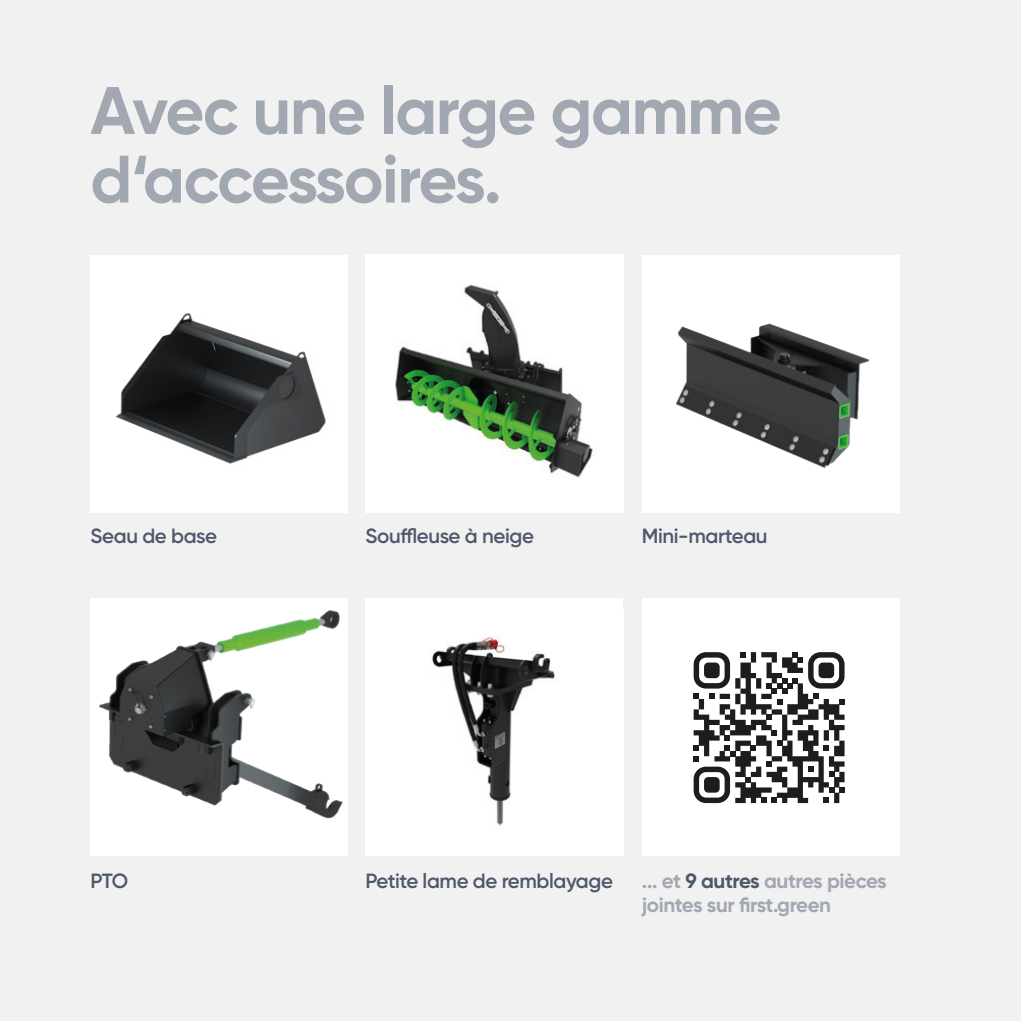
<style>
.page{position:relative;width:1021px;height:1021px;background:#fff}
.page>*{position:absolute;margin:0;border:0;box-sizing:border-box;transform-origin:0 0}
.t1{font:700 66.83px/68.6px "Gilroy";letter-spacing:-.02em;color:#a2a8b1}
.t2{font:600 20.47px "Gilroy";letter-spacing:-.02em;color:#4e586a}
.t3{font:700 20.47px/24.8px "Gilroy";letter-spacing:-.02em;color:#a2a8b1}
.s1{color:#4e586a}
</style>
<div class="page">
<div style="left:0;top:0;width:1020px;height:1020px;background:#f1f1f2"></div>
<img style="left:90px;top:255px;width:258px;height:257px">
<img style="left:365px;top:255px;width:258px;height:257px">
<div style="left:642px;top:598px;width:257px;height:257px;background:#fff"></div>
<div style="left:365px;top:598px;width:258px;height:257px;background:#fff"></div>
<img style="left:432px;top:636px;width:123px;height:190px">
<img style="left:90px;top:598px;width:258px;height:257px">
<img style="left:642px;top:255px;width:257px;height:257px">
<svg style="left:693px;top:652px;width:151px;height:151px"></svg>
<p class="t1" style="left:90px;top:76px;width:692px">Avec une large gamme d‘accessoires.</p>
<p class="t2" style="left:90px;top:523px;width:128px">Seau de base</p>
<p class="t2" style="left:90px;top:867px;width:39px">PTO</p>
<p class="t2" style="left:365px;top:523px;width:170px">Souffleuse à neige</p>
<p class="t2" style="left:642px;top:523px;width:127px">Mini-marteau</p>
<p class="t2" style="left:365px;top:867px;width:249px">Petite lame de remblayage</p>
<p class="t3" style="left:642px;top:867px;width:246px">... et <span class="s1">9 autres</span> autres pièces jointes sur first.green</p>
</div>
